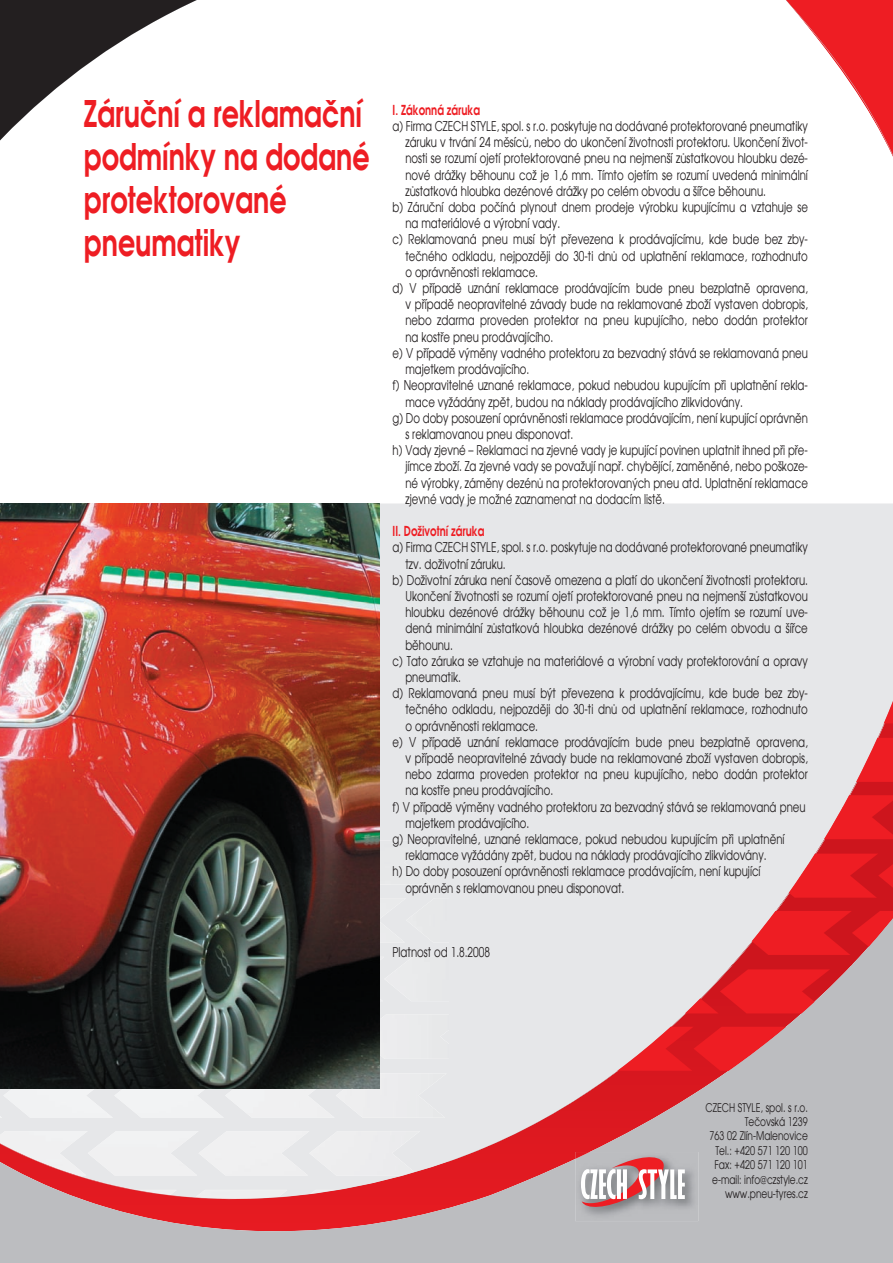
<style>
.page{position:relative;width:893px;height:1263px;background:#fff}
.page>*{position:absolute;margin:0;border:0;box-sizing:border-box;transform-origin:0 0}
.t1{font:700 36px/43.2px "Avalon";color:#ee1d23;scale:.75 1}
.t2{font:13.5px "Avalon";color:#231f20;scale:.75 1}
.t3{font:700 13.5px "Avalon";color:#ee1d23;scale:.75 1}
.t4{font:12px/14.4px "Avalon";color:#231f20;text-align:right;scale:.75 1}
.s1{font-family:"Avant Gar Got Itc TEE"}
</style>
<div class="page">
<div style="left:380px;top:503px;width:513px;height:200px;background:#e6e7e9"></div>
<div style="left:0;top:1231px;width:893px;height:32px;background:#bcbdc0"></div>
<svg style="left:0;top:703px;width:893px;height:528px;background:#dbcfd2"></svg>
<img style="left:0;top:1143px;width:76px;height:1px">
<svg style="left:786px;top:0;width:107px;height:157px"></svg>
<svg style="left:447px;top:703px;width:446px;height:459px;background:#ddced1"></svg>
<img style="left:0;top:1144px;width:447px;height:75px">
<svg style="left:447px;top:1112px;width:108px;height:51px;background:#e2878c"></svg>
<svg style="left:0;top:0;width:197px;height:141px"></svg>
<svg style="left:884px;top:679px;width:9px;height:44px"></svg>
<svg style="left:856px;top:738px;width:37px;height:44px;background:#eb585d"></svg>
<svg style="left:685px;top:969px;width:145px;height:44px;background:#e34349"></svg>
<svg style="left:824px;top:795px;width:69px;height:44px;background:#e84147"></svg>
<svg style="left:617px;top:1027px;width:169px;height:44px;background:#e0575c"></svg>
<svg style="left:789px;top:854px;width:104px;height:44px;background:#e43137"></svg>
<svg style="left:752px;top:911px;width:141px;height:44px;background:#e2353b"></svg>
<img style="left:575px;top:1152px;width:123px;height:69px">
<img style="left:575px;top:1152px;width:15px;height:7px">
<svg style="left:581px;top:1154px;width:104px;height:56px"></svg>
<img style="left:0;top:503px;width:380px;height:586px">
<h1 class="t1" style="left:84px;top:92px;width:382px">Záruční a reklamační podmínky na dodané protektorované pneumatiky</h1>
<p class="t3" style="left:393px;top:101px;width:118px">I. Zákonná záruka</p>
<p class="t2" style="left:393px;top:118px;width:555px">a) Firma CZECH STYLE, spol. s r.o. poskytuje na dodávané protektorované pneumatiky</p>
<p class="t2" style="left:405px;top:134px;width:538px">záruku v trvání 24 měsíců, nebo do ukončení životnosti protektoru. Ukončení život-</p>
<p class="t2" style="left:405px;top:151px;width:538px">nosti se rozumí ojetí protektorované pneu na nejmenší zůstatkovou hloubku dezé-</p>
<p class="t2" style="left:405px;top:167px;width:538px">nové drážky běhounu což je 1,6 mm. Tímto ojetím se rozumí uvedená minimální</p>
<p class="t2" style="left:405px;top:183px;width:482px">zůstatková hloubka dezénové drážky po celém obvodu a šířce běhounu.</p>
<p class="t2" style="left:393px;top:199px;width:555px">b) Záruční doba počíná plynout dnem prodeje výrobku kupujícímu a vztahuje se</p>
<p class="t2" style="left:405px;top:215px;width:208px">na materiálové a výrobní vady.</p>
<p class="t2" style="left:393px;top:232px;width:555px">c) Reklamovaná pneu musí být převezena k prodávajícímu, kde bude bez zby-</p>
<p class="t2" style="left:405px;top:248px;width:538px">tečného odkladu, nejpozději do 30-ti dnů od uplatnění reklamace, rozhodnuto</p>
<p class="t2" style="left:405px;top:264px;width:178px">o oprávněnosti reklamace.</p>
<p class="t2" style="left:393px;top:280px;width:555px">d) V případě uznání reklamace prodávajícím bude pneu bezplatně opravena,</p>
<p class="t2" style="left:405px;top:296px;width:538px">v případě neopravitelné závady bude na reklamované zboží vystaven dobropis,</p>
<p class="t2" style="left:405px;top:313px;width:538px">nebo zdarma proveden protektor na pneu kupujícího, nebo dodán protektor</p>
<p class="t2" style="left:405px;top:329px;width:199px">na kostře pneu prodávajícího.</p>
<p class="t2" style="left:393px;top:345px;width:555px">e) V případě výměny vadného protektoru za bezvadný stává se reklamovaná pneu</p>
<p class="t2" style="left:405px;top:361px;width:167px">majetkem prodávajícího.</p>
<p class="t2" style="left:393px;top:377px;width:555px">f) Neopravitelné uznané reklamace, pokud nebudou kupujícím při uplatnění rekla-</p>
<p class="t2" style="left:405px;top:394px;width:452px">mace vyžádány zpět, budou na náklady prodávajícího zlikvidovány.</p>
<p class="t2" style="left:393px;top:410px;width:555px">g) Do doby posouzení oprávněnosti reklamace prodávajícím, není kupující oprávněn</p>
<p class="t2" style="left:405px;top:426px;width:225px">s reklamovanou pneu disponovat.</p>
<p class="t2" style="left:393px;top:442px;width:555px">h) Vady zjevné – Reklamaci na zjevné vady je kupující povinen uplatnit ihned při pře-</p>
<p class="t2" style="left:405px;top:458px;width:538px">jímce zboží. Za zjevné vady se považují např. chybějící, zaměněné, nebo poškoze-</p>
<p class="t2" style="left:405px;top:475px;width:538px">né výrobky, záměny dezénů na protektorovaných pneu atd. Uplatnění reklamace</p>
<p class="t2" style="left:405px;top:491px;width:348px">zjevné vady je možné zaznamenat na dodacím listě.</p>
<p class="t3" style="left:393px;top:523px;width:124px">II. Doživotní záruka</p>
<p class="t2" style="left:393px;top:539px;width:555px">a) Firma CZECH STYLE, spol. s r.o. poskytuje na dodávané protektorované pneumatiky</p>
<p class="t2" style="left:405px;top:556px;width:135px">tzv. doživotní záruku.</p>
<p class="t2" style="left:393px;top:572px;width:555px">b) Doživotní záruka není časově omezena a platí do ukončení životnosti protektoru.</p>
<p class="t2" style="left:405px;top:588px;width:538px">Ukončení životnosti se rozumí ojetí protektorované pneu na nejmenší zůstatkovou</p>
<p class="t2" style="left:405px;top:604px;width:538px">hloubku dezénové drážky běhounu což je 1,6 mm. Tímto ojetím se rozumí uve-</p>
<p class="t2" style="left:405px;top:620px;width:538px">dená minimální zůstatková hloubka dezénové drážky po celém obvodu a šířce</p>
<p class="t2" style="left:405px;top:637px;width:65px">běhounu.</p>
<p class="t2" style="left:393px;top:653px;width:555px">c) Tato záruka se vztahuje na materiálové a výrobní vady protektorování a opravy</p>
<p class="t2" style="left:405px;top:669px;width:76px">pneumatik.</p>
<p class="t2" style="left:393px;top:685px;width:555px">d) Reklamovaná pneu musí být převezena k prodávajícímu, kde bude bez zby-</p>
<p class="t2" style="left:405px;top:701px;width:538px">tečného odkladu, nejpozději do 30-ti dnů od uplatnění reklamace, rozhodnuto</p>
<p class="t2" style="left:405px;top:718px;width:178px">o oprávněnosti reklamace.</p>
<p class="t2" style="left:393px;top:734px;width:555px">e) V případě uznání reklamace prodávajícím bude pneu bezplatně opravena,</p>
<p class="t2" style="left:405px;top:750px;width:538px">v případě neopravitelné závady bude na reklamované zboží vystaven dobropis,</p>
<p class="t2" style="left:405px;top:766px;width:538px">nebo zdarma proveden protektor na pneu kupujícího, nebo dodán protektor</p>
<p class="t2" style="left:405px;top:782px;width:199px">na kostře pneu prodávajícího.</p>
<p class="t2" style="left:393px;top:799px;width:552px">f) V případě výměny vadného protektoru za bezvadný stává se reklamovaná pneu</p>
<p class="t2" style="left:405px;top:815px;width:167px">majetkem prodávajícího.</p>
<p class="t2" style="left:393px;top:831px;width:524px">g) Neopravitelné, uznané reklamace, pokud nebudou kupujícím při uplatnění</p>
<p class="t2" style="left:405px;top:847px;width:483px">reklamace vyžádány zpět, budou na náklady prodávajícího zlikvidovány.</p>
<p class="t2" style="left:393px;top:863px;width:492px">h) Do doby posouzení oprávněnosti reklamace prodávajícím, není kupující</p>
<p class="t2" style="left:405px;top:880px;width:293px">oprávněn s reklamovanou pneu disponovat.</p>
<p class="t2" style="left:393px;top:944px;width:131px">Platnost od 1.8.2008</p>
<p class="t4" style="left:705px;top:1100px;width:138px">CZECH STYLE, spol. s r.o.<br>Tečovská 1239<br>763 02 Zlín-Malenovice<br>Tel.: +420 571 120 100<br>Fax: +420 571 120 101 e-mail: info<span class="s1">@</span>czstyle.cz www.pneu-tyres.cz</p>
</div>
